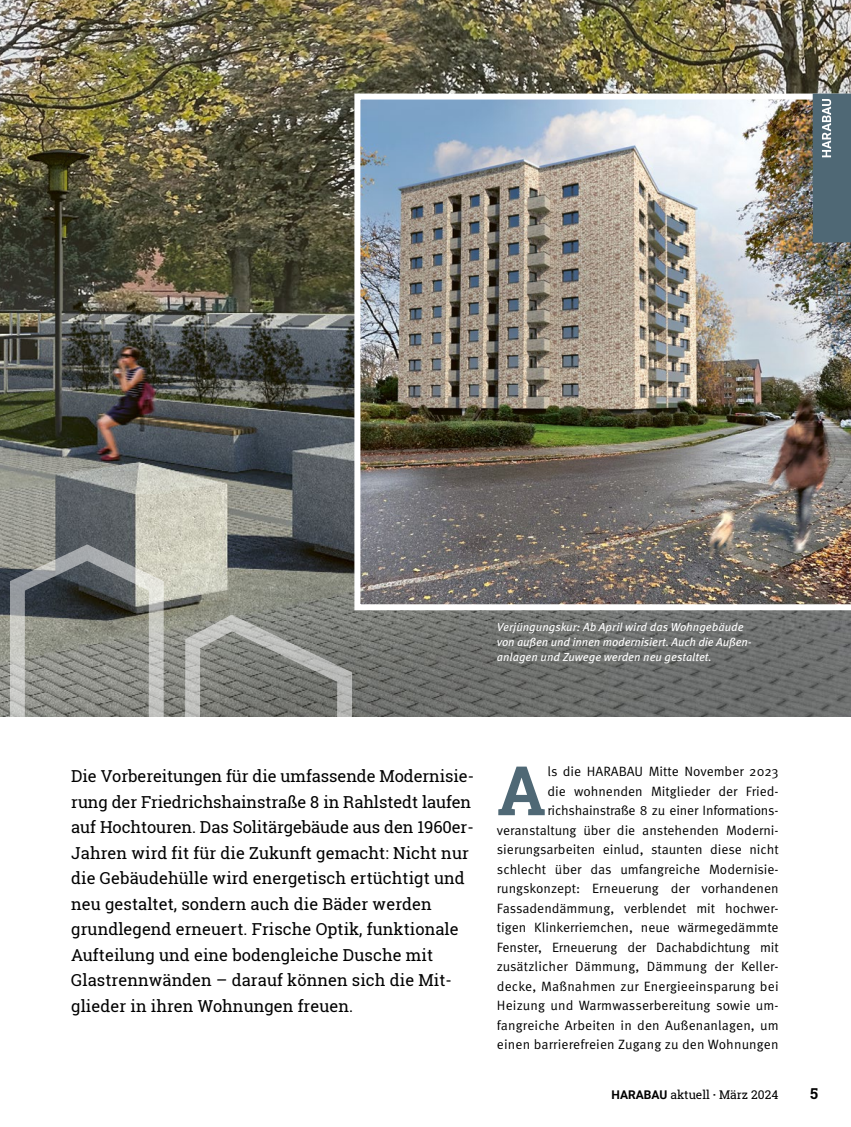
<style>
.page{position:relative;width:851px;height:1127px;background:#fff}
.page>*{position:absolute;margin:0;border:0;box-sizing:border-box;transform-origin:0 0}
.t1{font:700 68.4px "Roboto Slab";color:#4f6875}
.t2{font:16.5px/25.5px "Roboto Slab";letter-spacing:.005em;color:#000}
.t3{font:700 15px "Roboto Slab";color:#000}
.t4{font:13.5px/19.5px "Meta OT Norm";color:#000;text-align:right}
.t5{font:12px "Roboto Slab";color:#000}
.t6{font:italic 11.7px/15px "Meta OT";letter-spacing:-.005em;color:#fff}
.s1{font-family:"Roboto";font-weight:700}
.s2{font-weight:700}
</style>
<div class="page">
<img style="left:0;top:0;width:850px;height:716px">
<svg style="left:0;top:544px;width:352px;height:173px;background:#868882"></svg>
<img style="left:354px;top:94px;width:496px;height:516px">
<div style="left:812px;top:94px;width:38px;height:148px;background:#4f6875"></div>
<svg style="left:822px;top:99px;width:9px;height:58px"></svg>
<p class="t6" style="left:496px;top:619px;width:256px">Verjüngungskur: Ab April wird das Wohngebäude von außen und innen modernisiert. Auch die Außen&shy;anlagen und Zuwege werden neu gestaltet.</p>
<p class="t2" style="left:71px;top:763px;width:404px">Die Vorbereitungen für die umfassende Modernisie&shy;rung der Friedrichshainstraße 8 in Rahlstedt laufen auf Hochtouren. Das Solitärgebäude aus den 1960er-Jahren wird fit für die Zukunft gemacht: Nicht nur die Gebäudehülle wird energetisch ertüchtigt und neu gestaltet, sondern auch die Bäder werden grundlegend erneuert. Frische Optik, funktionale Aufteilung und eine bodengleiche Dusche mit Glastrennwänden – darauf können sich die Mit&shy;glieder in ihren Wohnungen freuen.</p>
<p class="t4" style="left:497px;top:762px;width:283px">ls die HARABAU Mitte November 2023<br>die wohnenden Mitglieder der Fried&shy;richshainstraße 8 zu einer Informations&shy;veranstaltung über die anstehenden Moderni&shy;sierungsarbeiten einlud, staunten diese nicht schlecht über das umfangreiche Modernisie&shy;rungskonzept: Erneuerung der vorhandenen Fassadendämmung, verblendet mit hochwer&shy;tigen Klinkerriemchen, neue wärmegedämmte Fenster, Erneuerung der Dachabdichtung mit zusätzlicher Dämmung, Dämmung der Keller&shy;decke, Maßnahmen zur Energieeinsparung bei Heizung und Warmwasserbereitung sowie um&shy;fangreiche Arbeiten in den Außenanlagen, um einen barrierefreien Zugang zu den Wohnungen</p>
<h1 class="t1" style="left:497px;top:743px;width:51px">A</h1>
<p class="t5" style="left:611px;top:1086px;width:168px"><span class="s1">HARABAU</span> aktuell <span class="s2">·</span> März 2024</p>
<p class="t3" style="left:809px;top:1083px;width:9px">5</p>
</div>
